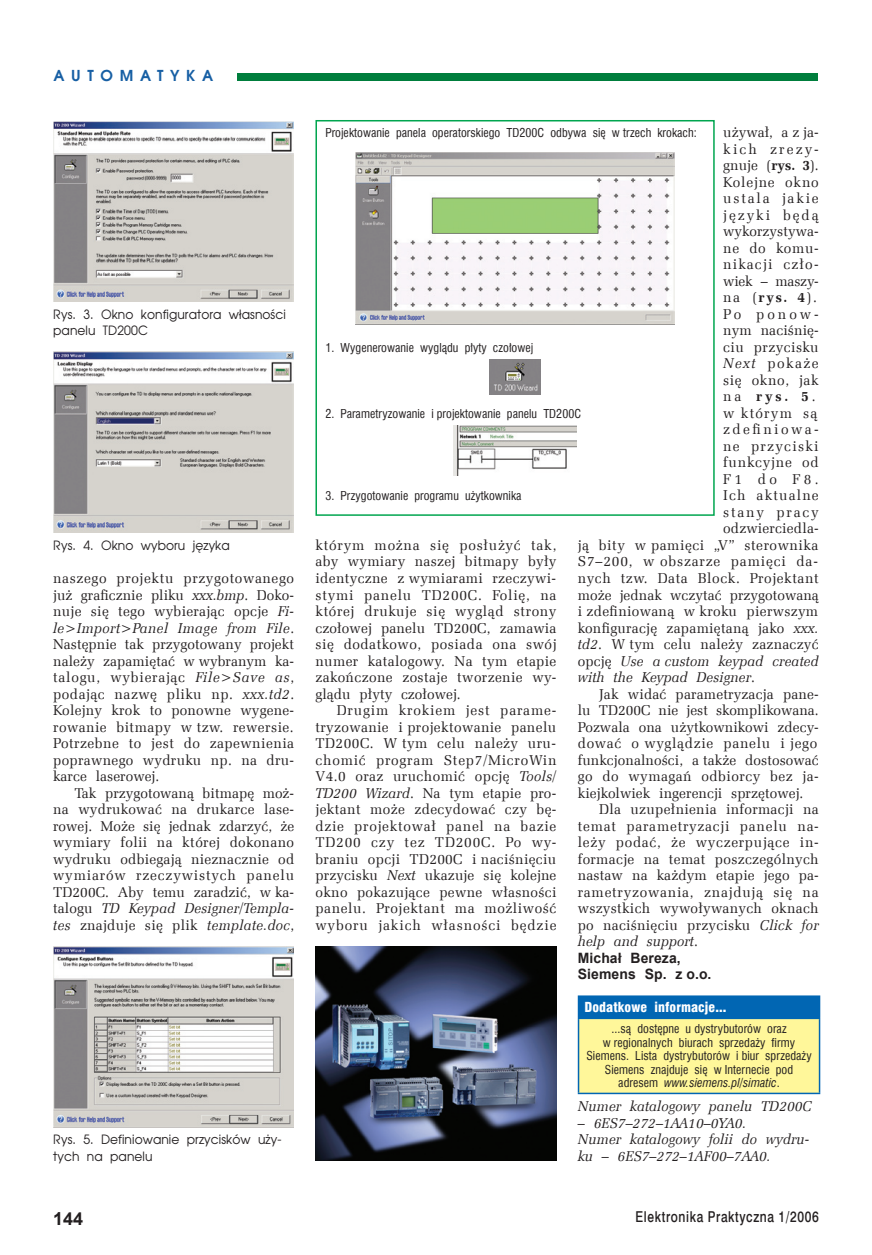
<style>
.page{position:relative;width:872px;height:1255px;background:#fff}
.page>*{position:absolute;margin:0;border:0;box-sizing:border-box;transform-origin:0 0}
.t1{font:700 18px "Arial";color:#231f20}
.t2{font:15px "Swis 721 Md EU";letter-spacing:.05em;color:#231f20;scale:.8 1}
.t3{font:700 15px "Avalon";letter-spacing:.45em;color:#175fa4}
.t4{font:14.25px/16.5px "Zapf Ellipt EU";letter-spacing:.025em;color:#231f20;text-align:justify}
.t5{font:italic 14.25px/16.5px "Zapf Ellipt EU";letter-spacing:.005em;color:#231f20}
.t6{font:14.25px "Zapf Ellipt EU";letter-spacing:.005em;color:#231f20}
.t7{font:14.25px "Zapf Ellipt EU";letter-spacing:.055em;color:#231f20}
.t8{font:14.25px "Zapf Ellipt EU";letter-spacing:.05em;color:#231f20}
.t9{font:14.25px "Zapf Ellipt EU";color:#231f20}
.t10{font:700 14.25px/16.5px "Arial";letter-spacing:.005em;color:#231f20}
.t11{font:14.25px "Zapf Ellipt EU";letter-spacing:.06em;color:#231f20}
.t12{font:14.25px "Zapf Ellipt EU";letter-spacing:.08em;color:#231f20}
.t13{font:14.25px "Zapf Ellipt EU";letter-spacing:.13em;color:#231f20}
.t14{font:14.25px "Zapf Ellipt EU";letter-spacing:.09em;color:#231f20}
.t15{font:14.25px "Zapf Ellipt EU";letter-spacing:-.01em;color:#231f20}
.t16{font:14.25px "Zapf Ellipt EU";letter-spacing:.045em;color:#231f20}
.t17{font:14.25px "Zapf Ellipt EU";letter-spacing:.175em;color:#231f20}
.t18{font:14.25px "Zapf Ellipt EU";letter-spacing:.155em;color:#231f20}
.t19{font:14.25px "Zapf Ellipt EU";letter-spacing:.14em;color:#231f20}
.t20{font:700 14.25px "Zapf Ellipt EU";color:#231f20}
.t21{font:13.5px "Swis 721 Blk Cn EU";letter-spacing:.005em;color:#fff}
.t22{font:12.75px/16.5px "Avalon";letter-spacing:.005em;color:#231f20;scale:.96 1}
.t23{font:12px/13.5px "Swis 721 Cn EU";letter-spacing:.005em;color:#231f20;text-align:center}
.s1{font-style:italic}
.s2{font-weight:700}
.s3{font-weight:400}
.s4{font-style:normal}
</style>
<div class="page">
<div style="left:237px;top:73px;width:581px;height:8px;background:#007e3d"></div>
<div style="left:315px;top:120px;width:399px;height:396px;border:2px solid #00a54f"></div>
<img style="left:53px;top:121px;width:241px;height:181px">
<img style="left:53px;top:352px;width:241px;height:180px">
<img style="left:53px;top:946px;width:241px;height:181px">
<img style="left:315px;top:946px;width:241px;height:214px">
<img style="left:355px;top:153px;width:320px;height:172px">
<img style="left:489px;top:360px;width:51px;height:34px">
<img style="left:454px;top:426px;width:122px;height:49px">
<div style="left:578px;top:996px;width:241px;height:22px;background:#0166b3"></div>
<div style="left:578px;top:1018px;width:241px;height:75px;background:#fff79a"></div>
<hr style="left:578px;top:995px;width:242px;height:1px;background:#0166b3">
<hr style="left:818px;top:996px;width:2px;height:21px;background:#0166b3">
<hr style="left:578px;top:1017px;width:242px;height:2px;background:#0166b3">
<hr style="left:578px;top:1019px;width:1px;height:73px;background:#0166b3">
<hr style="left:818px;top:1019px;width:2px;height:73px;background:#0166b3">
<hr style="left:578px;top:1092px;width:242px;height:2px;background:#0166b3">
<p class="t3" style="left:53px;top:66px;width:161px">AUTOMATYKA</p>
<p class="t22" style="left:53px;top:306px;width:244px">Rys. 3. Okno konfiguratora własności panelu TD200C</p>
<p class="t22" style="left:53px;top:537px;width:185px">Rys. 4. Okno wyboru języka</p>
<p class="t4" style="left:53px;top:570px;width:242px">naszego projektu przygotowanego już graficznie pliku <span class="s1">xxx.bmp</span>. Doko&shy;nuje się tego wybierając opcje <span class="s1">Fi&shy;le&gt;Import&gt;Panel Image from File</span>.<br>Następnie tak przygotowany projekt należy zapamiętać w wybranym ka&shy;talogu, wybierając <span class="s1">File&gt;Save as</span>, podając nazwę pliku np. <span class="s1">xxx.td2</span>.<br>Kolejny krok to ponowne wygene&shy;rowanie bitmapy w tzw. rewersie.<br>Potrzebne to jest do zapewnienia poprawnego wydruku np. na dru&shy;karce laserowej.</p>
<p class="t4" style="left:53px;top:784px;width:242px;text-indent:21px">Tak przygotowaną bitmapę moż&shy;na wydrukować na drukarce lase&shy;rowej. Może się jednak zdarzyć, że wymiary folii na której dokonano wydruku odbiegają nieznacznie od wymiarów rzeczywistych panelu TD200C. Aby temu zaradzić, w ka&shy;talogu <span class="s1">TD Keypad Designer/Templa&shy;tes</span> znajduje się plik <span class="s1">template.doc</span>,</p>
<p class="t22" style="left:53px;top:1131px;width:239px">Rys. 5. Definiowanie przycisków uży&shy;tych na panelu</p>
<p class="t6" style="left:723px;top:124px;width:97px">używał, a z ja-</p>
<p class="t18" style="left:723px;top:140px;width:97px">kich zrezy-</p>
<p class="t4" style="left:723px;top:157px;width:97px">gnuje (<span class="s2">rys. 3</span>).</p>
<p class="t7" style="left:723px;top:173px;width:97px">Kolejne okno</p>
<p class="t13" style="left:723px;top:190px;width:97px">ustala jakie</p>
<p class="t19" style="left:723px;top:206px;width:97px">języki będą</p>
<p class="t6" style="left:723px;top:223px;width:97px">wykorzystywa-</p>
<p class="t4" style="left:723px;top:240px;width:97px">ne do komu-</p>
<p class="t12" style="left:723px;top:256px;width:97px">nikacji czło-</p>
<p class="t15" style="left:723px;top:272px;width:97px">wiek – maszy-</p>
<p class="t4" style="left:723px;top:289px;width:95px">na (<span class="s2">rys. 4</span>).</p>
<p class="t4" style="left:723px;top:306px;width:97px">Po ponow-</p>
<p class="t4" style="left:723px;top:322px;width:97px">nym naciśnię-</p>
<p class="t4" style="left:723px;top:339px;width:97px">ciu przycisku</p>
<p class="t4" style="left:723px;top:355px;width:97px"><span class="s1">Next</span> pokaże</p>
<p class="t16" style="left:723px;top:371px;width:97px">się okno, jak</p>
<p class="t20" style="left:723px;top:387px;width:94px"><span class="s3">na</span> rys. 5<span class="s3">.</span></p>
<p class="t14" style="left:723px;top:404px;width:96px">w którym są</p>
<p class="t17" style="left:723px;top:421px;width:97px">zdefiniowa-</p>
<p class="t14" style="left:723px;top:437px;width:97px">ne przyciski</p>
<p class="t7" style="left:723px;top:454px;width:97px">funkcyjne od</p>
<p class="t4" style="left:723px;top:471px;width:97px">F1 do F8.</p>
<p class="t12" style="left:723px;top:487px;width:97px">Ich aktualne</p>
<p class="t13" style="left:723px;top:503px;width:97px">stany pracy</p>
<p class="t4" style="left:723px;top:520px;width:97px">odzwierciedla-</p>
<p class="t4" style="left:578px;top:537px;width:242px">ją bity w pamięci „V” sterownika</p>
<p class="t11" style="left:578px;top:553px;width:242px">S7–200, w obszarze pamięci da-</p>
<p class="t4" style="left:578px;top:570px;width:242px">nych tzw. Data Block. Projektant</p>
<p class="t6" style="left:578px;top:586px;width:242px">może jednak wczytać przygotowaną</p>
<p class="t4" style="left:578px;top:603px;width:242px">i zdefiniowaną w kroku pierwszym</p>
<p class="t4" style="left:578px;top:619px;width:242px">konfigurację zapamiętaną jako <span class="s1">xxx.</span></p>
<p class="t4" style="left:578px;top:636px;width:242px"><span class="s1">td2</span>. W tym celu należy zaznaczyć</p>
<p class="t5" style="left:578px;top:652px;width:242px"><span class="s4">opcję</span> Use a custom keypad created</p>
<p class="t5" style="left:578px;top:669px;width:179px">with the Keypad Designer<span class="s4">.</span></p>
<p class="t4" style="left:599px;top:685px;width:221px">Jak widać parametryzacja pane-</p>
<p class="t9" style="left:578px;top:701px;width:242px">lu TD200C nie jest skomplikowana.</p>
<p class="t6" style="left:578px;top:718px;width:242px">Pozwala ona użytkownikowi zdecy-</p>
<p class="t8" style="left:578px;top:734px;width:241px">dować o wyglądzie panelu i jego</p>
<p class="t6" style="left:578px;top:751px;width:242px">funkcjonalności, a także dostosować</p>
<p class="t4" style="left:578px;top:768px;width:242px">go do wymagań odbiorcy bez ja-</p>
<p class="t6" style="left:578px;top:784px;width:227px">kiejkolwiek ingerencji sprzętowej.</p>
<p class="t4" style="left:599px;top:801px;width:221px">Dla uzupełnienia informacji na</p>
<p class="t7" style="left:578px;top:817px;width:242px">temat parametryzacji panelu na-</p>
<p class="t8" style="left:578px;top:833px;width:242px">leży podać, że wyczerpujące in-</p>
<p class="t4" style="left:578px;top:850px;width:242px">formacje na temat poszczególnych</p>
<p class="t4" style="left:578px;top:867px;width:242px">nastaw na każdym etapie jego pa-</p>
<p class="t7" style="left:578px;top:883px;width:242px">rametryzowania, znajdują się na</p>
<p class="t4" style="left:578px;top:900px;width:242px">wszystkich wywoływanych oknach</p>
<p class="t4" style="left:578px;top:916px;width:242px">po naciśnięciu przycisku <span class="s1">Click for</span></p>
<p class="t5" style="left:578px;top:933px;width:122px">help and support<span class="s4">.</span></p>
<p class="t10" style="left:578px;top:949px;width:135px">Michał Bereza,<br>Siemens Sp. z o.o.</p>
<p class="t23" style="left:325px;top:126px;width:373px">Projektowanie panela operatorskiego TD200C odbywa się w trzech krokach:</p>
<p class="t23" style="left:325px;top:341px;width:209px">1. Wygenerowanie wyglądu płyty czołowej</p>
<p class="t23" style="left:325px;top:407px;width:257px">2. Parametryzowanie i projektowanie panelu TD200C</p>
<p class="t23" style="left:325px;top:489px;width:198px">3. Przygotowanie programu użytkownika</p>
<p class="t4" style="left:315px;top:537px;width:242px">którym można się posłużyć tak, aby wymiary naszej bitmapy były identyczne z wymiarami rzeczywi&shy;stymi panelu TD200C. Folię, na której drukuje się wygląd strony czołowej panelu TD200C, zamawia się dodatkowo, posiada ona swój numer katalogowy. Na tym etapie zakończone zostaje tworzenie wy&shy;glądu płyty czołowej.</p>
<p class="t4" style="left:315px;top:702px;width:242px;text-indent:21px">Drugim krokiem jest parame&shy;tryzowanie i projektowanie panelu TD200C. W tym celu należy uru&shy;chomić program Step7/MicroWin V4.0 oraz uruchomić opcję <span class="s1">Tools/ TD200 Wizard</span>. Na tym etapie pro&shy;jektant może zdecydować czy bę&shy;dzie projektował panel na bazie TD200 czy tez TD200C. Po wy&shy;braniu opcji TD200C i naciśnięciu przycisku <span class="s1">Next</span> ukazuje się kolejne okno pokazujące pewne własności panelu. Projektant ma możliwość wyboru jakich własności będzie</p>
<p class="t21" style="left:584px;top:999px;width:143px">Dodatkowe informacje...</p>
<p class="t23" style="left:586px;top:1022px;width:227px">...są dostępne u dystrybutorów oraz<br>w regionalnych biurach sprzedaży firmy Siemens. Lista dystrybutorów i biur sprzedaży Siemens znajduje się w Internecie pod adresem <span class="s1">www.siemens.pl/simatic</span>.</p>
<p class="t5" style="left:578px;top:1098px;width:235px">Numer katalogowy panelu TD200C</p>
<p class="t5" style="left:578px;top:1114px;width:233px">– 6ES7–272–1AA10–0YA0.<br>Numer katalogowy folii do wydru&shy;ku – 6ES7–272–1AF00–7AA0.</p>
<p class="t1" style="left:53px;top:1206px;width:32px">144</p>
<p class="t2" style="left:635px;top:1207px;width:230px">Elektronika Praktyczna 1/2006</p>
</div>
